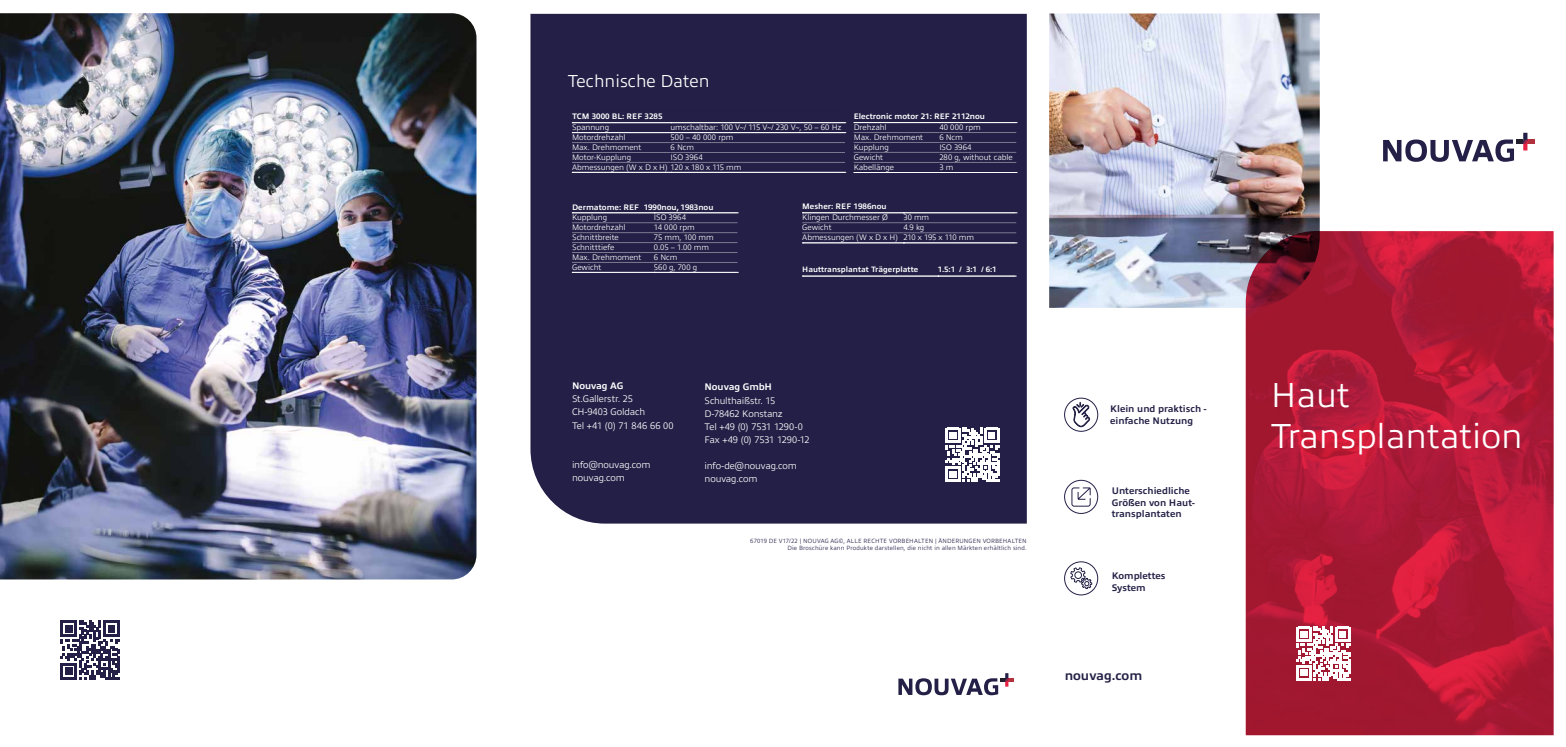
<style>
.page{position:relative;width:1566px;height:747px;background:#fff}
.page>*{position:absolute;margin:0;border:0;box-sizing:border-box;transform-origin:0 0}
.t1{font:300 35px/41.1px "Allumi Std";color:#fff}
.t2{font:300 17.5px "Allumi Std";color:#fff}
.t3{font:700 13.12px "Allumi Std";color:#231f46}
.t4{font:300 9.62px/13.1px "Allumi Std";letter-spacing:-.015em;color:#fff}
.t5{font:700 9.62px/11.6px "Allumi Std";color:#231f46}
.t6{font:700 9.62px "Allumi Std";letter-spacing:-.01em;color:#fff}
.t7{font:300 8.05px/9.9px "Allumi Std";letter-spacing:-.005em;color:#fff}
.t8{font:700 8.05px "Allumi Std";color:#fff}
.t9{font:300 8.05px "Allumi Std";letter-spacing:.02em;color:#fff}
.t10{font:700 7.88px "Allumi Std";color:#fff}
.t11{font:300 6.12px/7.4px "Allumi Std";letter-spacing:.02em;color:#231f46;text-align:right}
</style>
<div class="page">
<img style="left:1049px;top:13px;width:270px;height:295px">
<img style="left:1245px;top:231px;width:308px;height:504px">
<svg style="left:1383px;top:133px;width:150px;height:29px"></svg>
<svg style="left:1296px;top:626px;width:54px;height:54px"></svg>
<div style="left:1064px;top:480px;width:34px;height:34px;border:1px solid #231f46;border-radius:50%"></div>
<svg style="left:1071px;top:487px;width:19px;height:20px"></svg>
<div style="left:1064px;top:397px;width:34px;height:35px;border:1px solid #231f46;border-radius:50%"></div>
<svg style="left:1072px;top:402px;width:17px;height:25px"></svg>
<div style="left:1064px;top:561px;width:34px;height:34px;border:1px solid #231f46;border-radius:50%"></div>
<svg style="left:1069px;top:561px;width:23px;height:35px"></svg>
<div style="left:530px;top:14px;width:496px;height:509px;background:#231f46"></div>
<svg style="left:898px;top:673px;width:115px;height:22px"></svg>
<img style="left:0;top:13px;width:476px;height:566px">
<svg style="left:60px;top:620px;width:60px;height:59px"></svg>
<hr style="left:572px;top:110px;width:98px;height:1px;background:#241e46">
<hr style="left:670px;top:110px;width:175px;height:1px;background:#241e46">
<svg style="left:572px;top:122px;width:273px;height:51px;background:#373356"></svg>
<hr style="left:853px;top:132px;width:86px;height:1px;background:#7b7890">
<hr style="left:939px;top:132px;width:77px;height:1px;background:#7b7890">
<hr style="left:853px;top:142px;width:86px;height:1px;background:#7b7890">
<hr style="left:939px;top:142px;width:77px;height:1px;background:#7b7890">
<hr style="left:853px;top:152px;width:86px;height:1px;background:#7b7890">
<hr style="left:939px;top:152px;width:77px;height:1px;background:#7b7890">
<hr style="left:853px;top:162px;width:86px;height:1px;background:#7b7890">
<hr style="left:939px;top:162px;width:77px;height:1px;background:#7b7890">
<svg style="left:853px;top:122px;width:164px;height:1px"></svg>
<svg style="left:853px;top:172px;width:164px;height:1px"></svg>
<hr style="left:572px;top:232px;width:82px;height:1px;background:#7b7890">
<hr style="left:654px;top:232px;width:83px;height:1px;background:#7b7890">
<hr style="left:572px;top:242px;width:82px;height:1px;background:#7b7890">
<hr style="left:654px;top:242px;width:83px;height:1px;background:#7b7890">
<hr style="left:572px;top:252px;width:82px;height:1px;background:#7b7890">
<hr style="left:654px;top:252px;width:83px;height:1px;background:#7b7890">
<hr style="left:572px;top:262px;width:82px;height:1px;background:#7b7890">
<hr style="left:654px;top:262px;width:83px;height:1px;background:#7b7890">
<hr style="left:572px;top:222px;width:82px;height:1px;background:#7b7890">
<hr style="left:654px;top:222px;width:83px;height:1px;background:#7b7890">
<svg style="left:572px;top:213px;width:166px;height:1px"></svg>
<svg style="left:572px;top:272px;width:166px;height:1px"></svg>
<hr style="left:802px;top:222px;width:101px;height:1px;background:#7b7890">
<hr style="left:903px;top:222px;width:113px;height:1px;background:#7b7890">
<hr style="left:802px;top:233px;width:101px;height:1px;background:#7b7890">
<hr style="left:903px;top:233px;width:113px;height:1px;background:#7b7890">
<svg style="left:802px;top:213px;width:215px;height:1px"></svg>
<svg style="left:802px;top:243px;width:215px;height:1px"></svg>
<svg style="left:802px;top:276px;width:214px;height:1px"></svg>
<svg style="left:945px;top:428px;width:54px;height:53px"></svg>
<h2 class="t2" style="left:568px;top:71px;width:143px">Technische Daten</h2>
<p class="t8" style="left:572px;top:112px;width:92px">TCM 3000 BL: REF 3285</p>
<p class="t7" style="left:572px;top:122px;width:39px">Spannung</p>
<p class="t7" style="left:670px;top:122px;width:172px">umschaltbar: 100 V~/ 115 V~/ 230 V~, 50 – 60 Hz</p>
<p class="t7" style="left:572px;top:132px;width:55px">Motordrehzahl</p>
<p class="t9" style="left:670px;top:133px;width:64px">500 – 40 000 rpm</p>
<p class="t7" style="left:572px;top:142px;width:71px">Max. Drehmoment</p>
<p class="t7" style="left:670px;top:142px;width:25px">6 Ncm</p>
<p class="t7" style="left:572px;top:152px;width:61px">Motor-Kupplung</p>
<p class="t7" style="left:572px;top:152px;width:171px;text-indent:98px">ISO 3964<br>Abmessungen (W x D x H) 120 x 180 x 115 mm</p>
<p class="t8" style="left:853px;top:111px;width:133px">Electronic motor 21: REF 2112nou</p>
<p class="t7" style="left:853px;top:122px;width:34px">Drehzahl</p>
<p class="t7" style="left:939px;top:122px;width:43px">40 000 rpm</p>
<p class="t7" style="left:853px;top:132px;width:71px">Max. Drehmoment</p>
<p class="t7" style="left:939px;top:132px;width:25px">6 Ncm</p>
<p class="t7" style="left:853px;top:142px;width:37px">Kupplung</p>
<p class="t7" style="left:939px;top:142px;width:34px">ISO 3964</p>
<p class="t7" style="left:853px;top:152px;width:31px">Gewicht</p>
<p class="t7" style="left:939px;top:152px;width:75px">280 g, without cable</p>
<p class="t7" style="left:853px;top:162px;width:42px">Kabellänge</p>
<p class="t7" style="left:939px;top:162px;width:16px">3 m</p>
<p class="t8" style="left:572px;top:202px;width:143px">Dermatome: REF 1990nou, 1983nou</p>
<p class="t7" style="left:572px;top:212px;width:37px">Kupplung</p>
<p class="t7" style="left:654px;top:212px;width:34px">ISO 3964</p>
<p class="t7" style="left:572px;top:222px;width:55px">Motordrehzahl</p>
<p class="t7" style="left:654px;top:222px;width:42px">14 000 rpm</p>
<p class="t7" style="left:572px;top:232px;width:48px">Schnittbreite</p>
<p class="t7" style="left:654px;top:232px;width:61px">75 mm, 100 mm</p>
<p class="t7" style="left:572px;top:242px;width:44px">Schnitttiefe</p>
<p class="t7" style="left:654px;top:242px;width:57px">0.05 – 1.00 mm</p>
<p class="t7" style="left:572px;top:252px;width:71px">Max. Drehmoment</p>
<p class="t7" style="left:654px;top:252px;width:25px">6 Ncm</p>
<p class="t7" style="left:572px;top:262px;width:31px">Gewicht</p>
<p class="t7" style="left:654px;top:262px;width:45px">560 g, 700 g</p>
<p class="t8" style="left:802px;top:202px;width:86px">Mesher: REF 1986nou</p>
<p class="t7" style="left:802px;top:212px;width:87px">Klingen Durchmesser Ø</p>
<p class="t7" style="left:903px;top:212px;width:27px">30 mm</p>
<p class="t7" style="left:802px;top:222px;width:31px">Gewicht</p>
<p class="t7" style="left:802px;top:222px;width:173px;text-indent:101px">4.9 kg<br>Abmessungen (W x D x H) 210 x 195 x 110 mm</p>
<p class="t10" style="left:802px;top:265px;width:117px">Hauttransplantat Trägerplatte</p>
<p class="t10" style="left:937px;top:265px;width:60px">1.5:1 / 3:1 / 6:1</p>
<p class="t6" style="left:572px;top:380px;width:53px">Nouvag AG</p>
<p class="t4" style="left:572px;top:392px;width:103px">St.Gallerstr. 25<br>CH-9403 Goldach<br>Tel +41 (0) 71 846 66 00</p>
<p class="t4" style="left:572px;top:458px;width:80px">info@nouvag.com nouvag.com</p>
<p class="t6" style="left:704px;top:382px;width:69px">Nouvag GmbH</p>
<p class="t4" style="left:704px;top:394px;width:106px">Schulthaißstr. 15<br>D-78462 Konstanz<br>Tel +49 (0) 7531 1290-0<br>Fax +49 (0) 7531 1290-12</p>
<p class="t4" style="left:704px;top:459px;width:94px">info-de@nouvag.com nouvag.com</p>
<p class="t11" style="left:750px;top:537px;width:278px">67019 DE V17/22 | NOUVAG AG©, ALLE RECHTE VORBEHALTEN | ÄNDERUNGEN VORBEHALTEN<br>Die Broschüre kann Produkte darstellen, die nicht in allen Märkten erhältlich sind.</p>
<p class="t5" style="left:1110px;top:403px;width:98px">Klein und praktisch - einfache Nutzung</p>
<p class="t5" style="left:1111px;top:485px;width:85px">Unterschiedliche<br>Größen von Haut&shy;transplantaten</p>
<p class="t5" style="left:1111px;top:570px;width:55px">Komplettes<br>System</p>
<h3 class="t3" style="left:1064px;top:668px;width:79px">nouvag.com</h3>
<h1 class="t1" style="left:1270px;top:375px;width:253px">Haut<br>Transplantation</h1>
</div>
